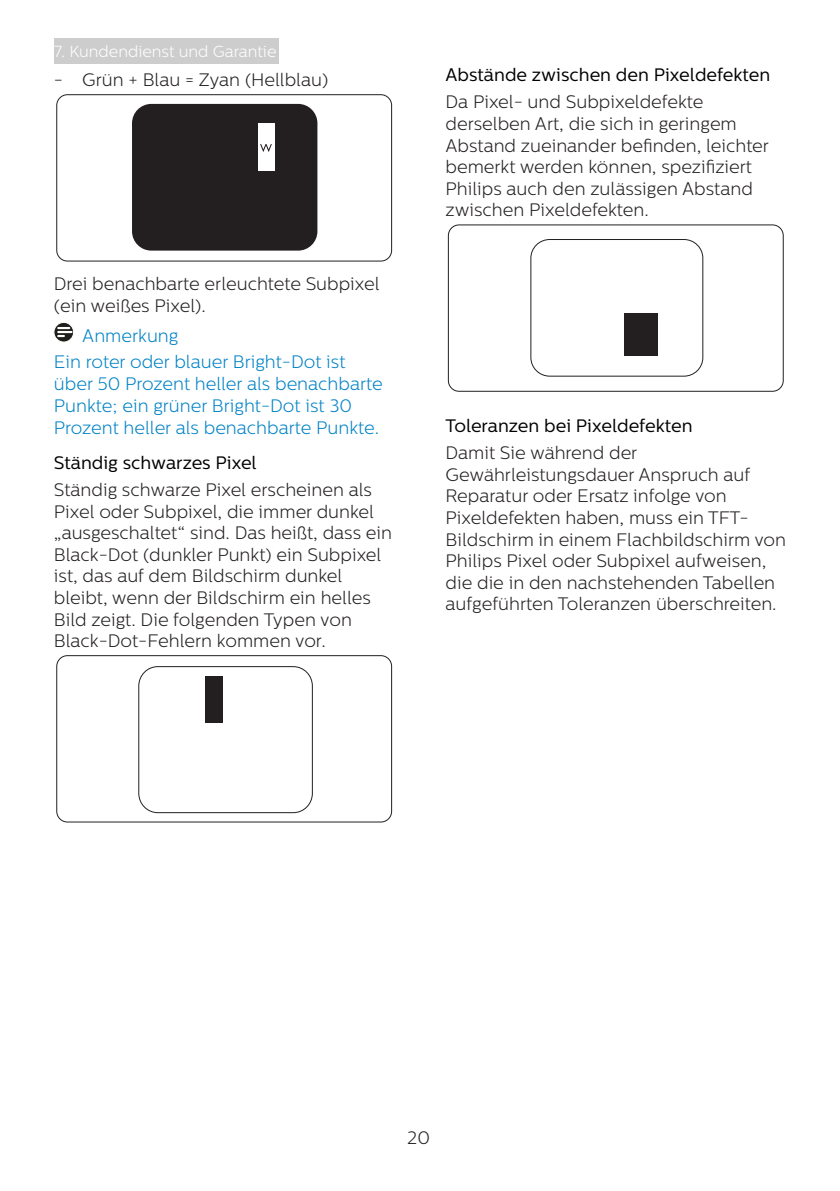
<style>
.page{position:relative;width:840px;height:1191px;background:#fff}
.page>*{position:absolute;margin:0;border:0;box-sizing:border-box;transform-origin:0 0}
.chapter-paragraph{font:300 18px/21.6px "Centrale Sans";color:#231f20}
.chapter-paragraph-2{font:300 18px/22px "Centrale Sans";color:#0082c5}
.Heading_3{font:18px "Centrale Sans";color:#000}
.t1{font:300 16px "Centrale Sans";color:#fff}
</style>
<div class="page">
<div style="left:54px;top:38px;width:224px;height:26px;background:#cdcdcd"></div>
<div style="left:56px;top:94px;width:335px;height:167px;border:1px solid #231f20;border-radius:11px"></div>
<div style="left:132px;top:104px;width:185px;height:147px;background:#231f20;border-radius:19px"></div>
<div style="left:258px;top:123px;width:16px;height:47px;background:#fff"></div>
<svg style="left:260px;top:144px;width:12px;height:8px"></svg>
<svg style="left:54px;top:322px;width:20px;height:20px"></svg>
<div style="left:54px;top:322px;width:20px;height:20px;border:1px solid #fff;border-radius:50%"></div>
<svg style="left:58px;top:327px;width:13px;height:10px"></svg>
<div style="left:56px;top:655px;width:335px;height:167px;border:1px solid #231f20;border-radius:11px"></div>
<div style="left:138px;top:666px;width:174px;height:147px;border:1px solid #231f20;border-radius:19px"></div>
<div style="left:205px;top:676px;width:18px;height:46px;background:#231f20"></div>
<div style="left:448px;top:225px;width:335px;height:166px;border:1px solid #231f20;border-radius:11px"></div>
<div style="left:530px;top:239px;width:172px;height:137px;border:1px solid #231f20;border-radius:19px"></div>
<div style="left:624px;top:313px;width:33px;height:43px;background:#231f20"></div>
<p class="t1" style="left:54px;top:42px;width:224px">7. Kundendienst und Garantie</p>
<p class="chapter-paragraph" style="left:54px;top:69px;width:275px">- Grün + Blau = Zyan (Hellblau)</p>
<p class="chapter-paragraph" style="left:54px;top:272px;width:327px">Drei benachbarte erleuchtete Subpixel (ein weißes Pixel).</p>
<p class="chapter-paragraph-2" style="left:82px;top:325px;width:98px">Anmerkung</p>
<p class="chapter-paragraph-2" style="left:54px;top:350px;width:330px">Ein roter oder blauer Bright-Dot ist über 50 Prozent heller als benachbarte Punkte; ein grüner Bright-Dot ist 30<br>Prozent heller als benachbarte Punkte.</p>
<p class="Heading_3" style="left:54px;top:452px;width:204px">Ständig schwarzes Pixel</p>
<p class="chapter-paragraph" style="left:54px;top:479px;width:339px">Ständig schwarze Pixel erscheinen als Pixel oder Subpixel, die immer dunkel „ausgeschaltet“ sind. Das heißt, dass ein Black-Dot (dunkler Punkt) ein Subpixel ist, das auf dem Bildschirm dunkel bleibt, wenn der Bildschirm ein helles Bild zeigt. Die folgenden Typen von Black-Dot-Fehlern kommen vor.</p>
<p class="Heading_3" style="left:445px;top:64px;width:326px">Abstände zwischen den Pixeldefekten</p>
<p class="chapter-paragraph" style="left:445px;top:91px;width:325px">Da Pixel- und Subpixeldefekte derselben Art, die sich in geringem Abstand zueinander befinden, leichter bemerkt werden können, spezifiziert Philips auch den zulässigen Abstand zwischen Pixeldefekten.</p>
<p class="Heading_3" style="left:445px;top:415px;width:248px">Toleranzen bei Pixeldefekten</p>
<p class="chapter-paragraph" style="left:445px;top:442px;width:342px">Damit Sie während der Gewährleistungsdauer Anspruch auf Reparatur oder Ersatz infolge von Pixeldefekten haben, muss ein TFT-Bildschirm in einem Flachbildschirm von Philips Pixel oder Subpixel aufweisen, die die in den nachstehenden Tabellen aufgeführten Toleranzen überschreiten.</p>
<p class="chapter-paragraph" style="left:407px;top:1127px;width:24px">20</p>
</div>
